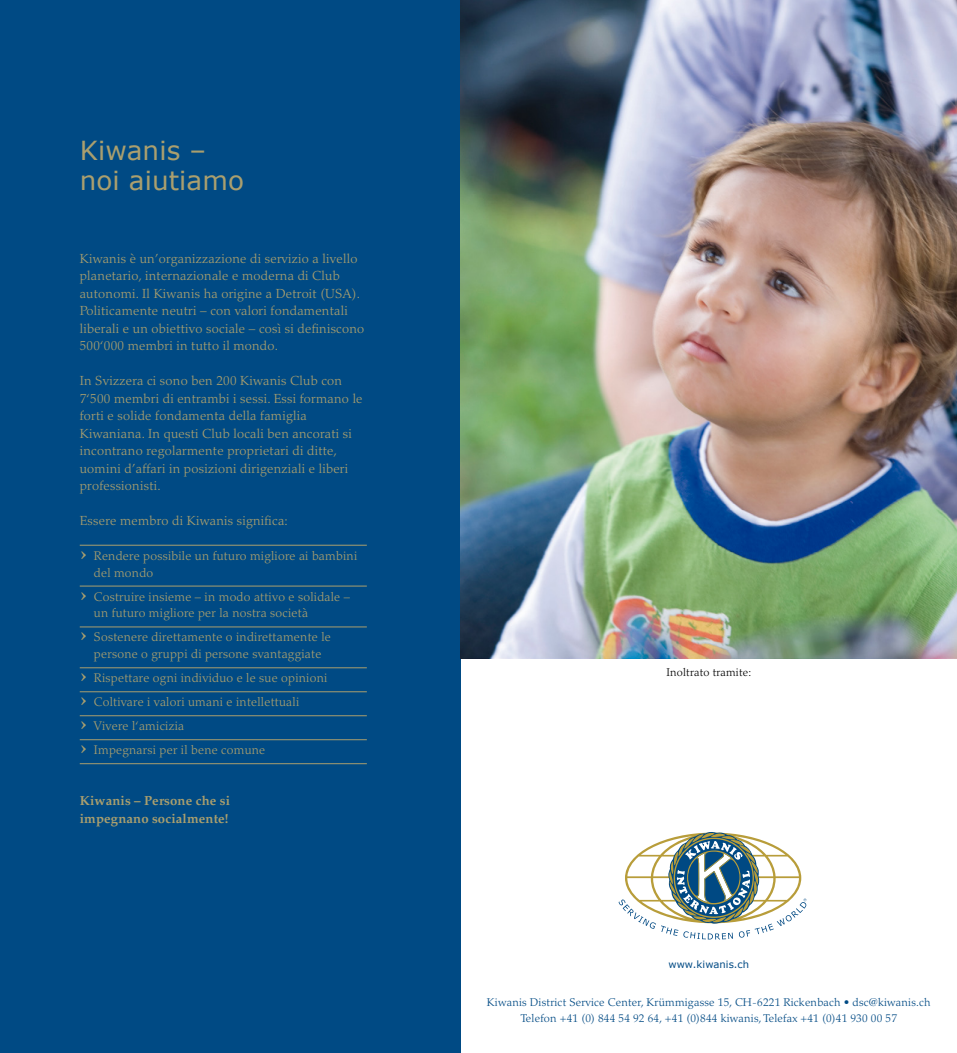
<style>
.page{position:relative;width:957px;height:1053px;background:#fff}
.page>*{position:absolute;margin:0;border:0;box-sizing:border-box;transform-origin:0 0}
.t1{font:26.25px/30px "Verdana";letter-spacing:.005em;color:#aa9f6e}
.t2{font:300 13.12px/17.5px "Palatino LT";letter-spacing:.02em;color:#aa9f6e}
.t3{font:700 13.12px/17.5px "Palatino LT";letter-spacing:.01em;color:#aa9f6e}
.t4{font:300 12.5px/16.9px "Palatino LT";letter-spacing:.02em;color:#aa9f6e}
.t5{font:300 11.25px/16.2px "Palatino LT";letter-spacing:.02em;color:#004a84;text-align:center}
.t6{font:300 11.25px "Palatino LT";letter-spacing:.02em;color:#000}
.t7{font:10px "Verdana";letter-spacing:.005em;color:#004a84}
.s1{font-weight:700;font-size:20px}
</style>
<div class="page">
<svg style="left:618px;top:832px;width:188px;height:107px"></svg>
<div style="left:0;top:0;width:461px;height:1052px;background:#004a84"></div>
<img style="left:461px;top:0;width:496px;height:658px">
<hr style="left:80px;top:545px;width:287px;height:1px;background:#aa9f6e">
<hr style="left:80px;top:585px;width:287px;height:1px;background:#aa9f6e">
<hr style="left:80px;top:626px;width:287px;height:1px;background:#aa9f6e">
<hr style="left:80px;top:667px;width:287px;height:1px;background:#aa9f6e">
<hr style="left:80px;top:691px;width:287px;height:1px;background:#aa9f6e">
<hr style="left:80px;top:715px;width:287px;height:1px;background:#aa9f6e">
<hr style="left:80px;top:739px;width:287px;height:1px;background:#aa9f6e">
<hr style="left:80px;top:763px;width:287px;height:1px;background:#aa9f6e">
<h1 class="t1" style="left:80px;top:135px;width:166px">Kiwanis – noi aiutiamo</h1>
<p class="t2" style="left:80px;top:250px;width:286px">Kiwanis è un’organizzazione di servizio a livello planetario, internazionale e moderna di Club autonomi. Il Kiwanis ha origine a Detroit (USA).<br>Politicamente neutri – con valori fondamentali liberali e un obiettivo sociale – così si definiscono 500‘000 membri in tutto il mondo.</p>
<p class="t2" style="left:80px;top:372px;width:284px">In Svizzera ci sono ben 200 Kiwanis Club con 7‘500 membri di entrambi i sessi. Essi formano le forti e solide fondamenta della famiglia Kiwaniana. In questi Club locali ben ancorati si incontrano regolarmente proprietari di ditte, uomini d’affari in posizioni dirigenziali e liberi professionisti.</p>
<p class="t2" style="left:80px;top:512px;width:210px">Essere membro di Kiwanis significa:</p>
<p class="t4" style="left:94px;top:547px;width:265px;text-indent:-14px"><span class="s1">›</span> Rendere possibile un futuro migliore ai bambini del mondo</p>
<p class="t4" style="left:94px;top:588px;width:258px;text-indent:-14px"><span class="s1">›</span> Costruire insieme – in modo attivo e solidale – un futuro migliore per la nostra società</p>
<p class="t4" style="left:80px;top:629px;width:253px;text-align:center"><span class="s1">›</span> Sostenere direttamente o indirettamente le persone o gruppi di persone svantaggiate</p>
<p class="t4" style="left:80px;top:666px;width:249px;line-height:24px"><span class="s1">›</span> Rispettare ogni individuo e le sue opinioni <span class="s1">›</span> Coltivare i valori umani e intellettuali<br><span class="s1">›</span> Vivere l‘amicizia<br><span class="s1">›</span> Impegnarsi per il bene comune</p>
<p class="t3" style="left:80px;top:792px;width:152px">Kiwanis – Persone che si impegnano socialmente!</p>
<p class="t6" style="left:666px;top:666px;width:86px">Inoltrato tramite:</p>
<p class="t7" style="left:668px;top:957px;width:82px">www.kiwanis.ch</p>
<p class="t5" style="left:487px;top:994px;width:445px">Kiwanis District Service Center, Krümmigasse 15, CH-6221 Rickenbach • dsc@kiwanis.ch<br>Telefon +41 (0) 844 54 92 64, +41 (0)844 kiwanis, Telefax +41 (0)41 930 00 57</p>
</div>
